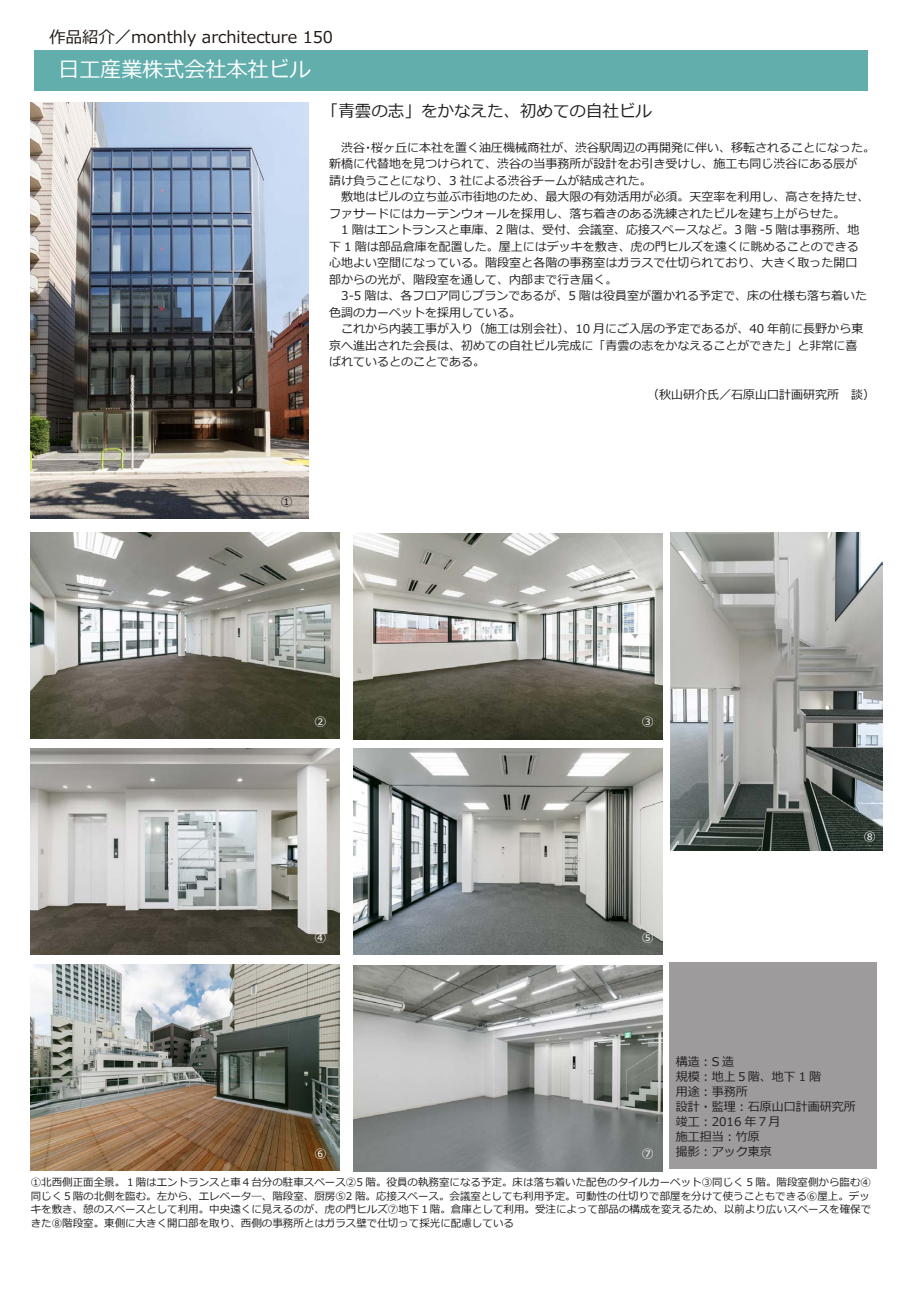
<style>
.page{position:relative;width:919px;height:1289px;background:#fff}
.page>*{position:absolute;margin:0;border:0;box-sizing:border-box;transform-origin:0 0}
.t1{font:21px "Meiryo";color:#fff}
.t2{font:16.5px "Meiryo";color:#231f20}
.t3{font:16.35px "Meiryo";color:#201814}
.t4{font:12px/16.5px "Meiryo";color:#231f20}
.t5{font:12px "Meiryo";color:#fff}
.t6{font:10.5px/13.5px "Meiryo";color:#231f20}
</style>
<div class="page">
<img style="left:670px;top:532px;width:212px;height:319px">
<div style="left:669px;top:962px;width:207px;height:206px;background:#9e9b9d"></div>
<div style="left:34px;top:50px;width:833px;height:40px;background:#61aead"></div>
<img style="left:31px;top:102px;width:277px;height:417px">
<img style="left:31px;top:532px;width:309px;height:206px">
<img style="left:353px;top:533px;width:309px;height:206px">
<img style="left:31px;top:748px;width:309px;height:206px">
<img style="left:353px;top:748px;width:309px;height:206px">
<img style="left:31px;top:964px;width:309px;height:206px">
<img style="left:353px;top:965px;width:309px;height:206px">
<h3 class="t3" style="left:49px;top:26px;width:285px">作品紹介／monthly architecture 150</h3>
<h1 class="t1" style="left:59px;top:54px;width:254px">日工産業株式会社本社ビル</h1>
<h2 class="t2" style="left:322px;top:100px;width:331px">「青雲の志」をかなえた、初めての自社ビル</h2>
<p class="t4" style="left:329px;top:140px;width:547px">　渋谷・桜ヶ丘に本社を置く油圧機械商社が、渋谷駅周辺の再開発に伴い、移転されることになった。新橋に代替地を見つけられて、渋谷の当事務所が設計をお引き受けし、施工も同じ渋谷にある辰が<br>請け負うことになり、3 社による渋谷チームが結成された。<br>　敷地はビルの立ち並ぶ市街地のため、最大限の有効活用が必須。天空率を利用し、高さを持たせ、ファサードにはカーテンウォールを採用し、落ち着きのある洗練されたビルを建ち上がらせた。<br>　1 階はエントランスと車庫、2 階は、受付、会議室、応接スペースなど。3 階 -5 階は事務所、地<br>下 1 階は部品倉庫を配置した。屋上にはデッキを敷き、虎の門ヒルズを遠くに眺めることのできる<br>心地よい空間になっている。階段室と各階の事務室はガラスで仕切られており、大きく取った開口<br>部からの光が、階段室を通して、内部まで行き届く。<br>　3-5 階は、各フロア同じプランであるが、5 階は役員室が置かれる予定で、床の仕様も落ち着いた色調のカーペットを採用している。<br>　これから内装工事が入り（施工は別会社）、10 月にご入居の予定であるが、40 年前に長野から東京へ進出された会長は、初めての自社ビル完成に「青雲の志をかなえることができた」と非常に喜<br>ばれているとのことである。</p>
<p class="t4" style="left:647px;top:387px;width:229px">（秋山研介氏／石原山口計画研究所　談）</p>
<p class="t4" style="left:281px;top:494px;width:13px">①</p>
<p class="t5" style="left:314px;top:713px;width:13px">②</p>
<p class="t5" style="left:642px;top:713px;width:13px">③</p>
<p class="t5" style="left:314px;top:928px;width:13px">④</p>
<p class="t5" style="left:642px;top:928px;width:13px">⑤</p>
<p class="t5" style="left:863px;top:828px;width:13px">⑧</p>
<p class="t5" style="left:314px;top:1144px;width:13px">⑥</p>
<p class="t5" style="left:642px;top:1144px;width:13px">⑦</p>
<p class="t4" style="left:675px;top:1054px;width:181px;line-height:15px">構造︓S 造<br>規模︓地上５階、地下 1 階<br>用途︓事務所<br>設計・監理︓石原山口計画研究所竣工︓2016 年７月<br>施工担当︓竹原<br>撮影︓アック東京</p>
<p class="t6" style="left:31px;top:1176px;width:841px">①北西側正面全景。１階はエントランスと車４台分の駐車スペース②5 階。役員の執務室になる予定。床は落ち着いた配色のタイルカーペット③同じく 5 階。階段室側から臨む④同じく５階の北側を臨む。左から、エレベータ―、階段室、厨房⑤2 階。応接スペース。会議室としても利用予定。可動性の仕切りで部屋を分けて使うこともできる⑥屋上。デッキを敷き、憩のスペースとして利用。中央遠くに見えるのが、虎の門ヒルズ⑦地下１階。倉庫として利用。受注によって部品の構成を変えるため、以前より広いスペースを確保できた⑧階段室。東側に大きく開口部を取り、西側の事務所とはガラス壁で仕切って採光に配慮している</p>
</div>
